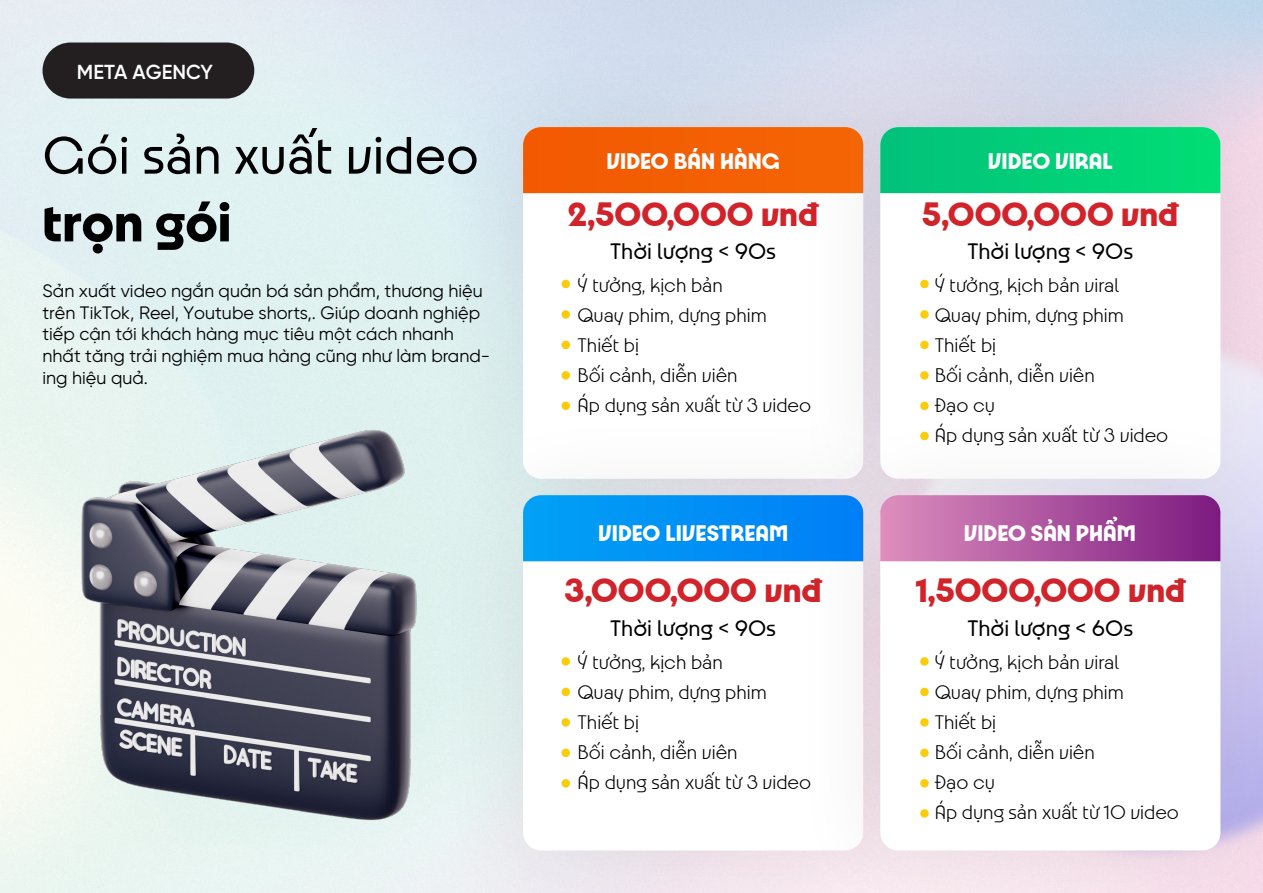
<style>
.page{position:relative;width:1263px;height:893px;background:#fff}
.page>*{position:absolute;margin:0;border:0;box-sizing:border-box;transform-origin:0 0}
.t1{font:56.4px "Paris 2024";color:#000}
.t2{font:700 56.4px "Paris 2024";color:#000}
.t3{font:700 36px "Paris 2024";color:#d1232a}
.t4{font:24px "Paris 2024";color:#000}
.t5{font:700 24px "Paris 2024";color:#fff}
.t6{font:300 21px "Paris 2024";color:#000}
.t7{font:600 20.25px "SVN Gilroy";color:#fff}
.t8{font:18px/21.6px "SVN Gilroy";color:#000}
</style>
<div class="page">
<img style="left:0;top:0;width:1263px;height:893px">
<img style="left:1px;top:373px;width:427px;height:507px">
<div style="left:428px;top:32px;width:530px;height:542px;background:#231f20;opacity:.1"></div>
<div style="left:523px;top:127px;width:340px;height:352px;background:#fff;border-radius:18px"></div>
<div style="left:428px;top:404px;width:530px;height:489px;background:#231f20;opacity:.1"></div>
<div style="left:523px;top:499px;width:340px;height:351px;background:#fff;border-radius:18px"></div>
<div style="left:785px;top:32px;width:478px;height:542px;background:#231f20;opacity:.1"></div>
<div style="left:880px;top:127px;width:340px;height:352px;background:#fff;border-radius:18px"></div>
<div style="left:785px;top:404px;width:478px;height:489px;background:#231f20;opacity:.1"></div>
<div style="left:880px;top:499px;width:340px;height:351px;background:#fff;border-radius:18px"></div>
<div style="left:523px;top:127px;width:340px;height:66px;background:#f35f03"></div>
<svg style="left:880px;top:127px;width:340px;height:66px"></svg>
<svg style="left:523px;top:495px;width:340px;height:66px"></svg>
<svg style="left:880px;top:495px;width:340px;height:66px"></svg>
<div style="left:561px;top:280px;width:9px;height:8px;background:#fbcc0a;border-radius:50%"></div>
<div style="left:561px;top:657px;width:9px;height:9px;background:#fbcc0a;border-radius:50%"></div>
<div style="left:920px;top:280px;width:9px;height:8px;background:#fbcc0a;border-radius:50%"></div>
<div style="left:920px;top:657px;width:9px;height:9px;background:#fbcc0a;border-radius:50%"></div>
<div style="left:561px;top:310px;width:9px;height:9px;background:#fbcc0a;border-radius:50%"></div>
<div style="left:561px;top:688px;width:9px;height:8px;background:#fbcc0a;border-radius:50%"></div>
<div style="left:920px;top:310px;width:9px;height:9px;background:#fbcc0a;border-radius:50%"></div>
<div style="left:920px;top:688px;width:9px;height:8px;background:#fbcc0a;border-radius:50%"></div>
<div style="left:561px;top:341px;width:9px;height:8px;background:#fbcc0a;border-radius:50%"></div>
<div style="left:561px;top:718px;width:9px;height:9px;background:#fbcc0a;border-radius:50%"></div>
<div style="left:920px;top:341px;width:9px;height:8px;background:#fbcc0a;border-radius:50%"></div>
<div style="left:920px;top:718px;width:9px;height:9px;background:#fbcc0a;border-radius:50%"></div>
<div style="left:561px;top:371px;width:9px;height:9px;background:#fbcc0a;border-radius:50%"></div>
<div style="left:561px;top:749px;width:9px;height:8px;background:#fbcc0a;border-radius:50%"></div>
<div style="left:920px;top:371px;width:9px;height:9px;background:#fbcc0a;border-radius:50%"></div>
<div style="left:920px;top:749px;width:9px;height:8px;background:#fbcc0a;border-radius:50%"></div>
<div style="left:561px;top:402px;width:9px;height:8px;background:#fbcc0a;border-radius:50%"></div>
<div style="left:561px;top:779px;width:9px;height:9px;background:#fbcc0a;border-radius:50%"></div>
<div style="left:920px;top:402px;width:9px;height:8px;background:#fbcc0a;border-radius:50%"></div>
<div style="left:920px;top:432px;width:9px;height:8px;background:#fbcc0a;border-radius:50%"></div>
<div style="left:920px;top:779px;width:9px;height:9px;background:#fbcc0a;border-radius:50%"></div>
<div style="left:920px;top:809px;width:9px;height:9px;background:#fbcc0a;border-radius:50%"></div>
<div style="left:43px;top:43px;width:211px;height:56px;background:#231f20;border-radius:28px"></div>
<p class="t7" style="left:77px;top:57px;width:138px">META AGENCY</p>
<p class="t1" style="left:43px;top:113px;width:438px">Gói sản xuất video</p>
<p class="t2" style="left:43px;top:180px;width:190px">trọn gói</p>
<p class="t8" style="left:43px;top:279px;width:449px">Sản xuất video ngắn quản bá sản phẩm, thương hiệu trên TikTok, Reel, Youtube shorts,. Giúp doanh nghiệp tiếp cận tới khách hàng mục tiêu một cách nhanh nhất tăng trải nghiệm mua hàng cũng như làm brand&shy;ing hiệu quả.</p>
<p class="t5" style="left:606px;top:143px;width:175px">VIDEO BÁN HÀNG</p>
<p class="t5" style="left:988px;top:143px;width:127px">VIDEO VIRAL</p>
<p class="t3" style="left:568px;top:187px;width:252px">2,500,000 vnđ</p>
<p class="t3" style="left:922px;top:187px;width:258px">5,000,000 vnđ</p>
<p class="t4" style="left:610px;top:234px;width:168px">Thời lượng &lt; 90s</p>
<p class="t4" style="left:967px;top:234px;width:168px">Thời lượng &lt; 90s</p>
<p class="t6" style="left:577px;top:270px;width:147px">Ý tưởng, kịch bản</p>
<p class="t6" style="left:577px;top:300px;width:191px">Quay phim, dựng phim</p>
<p class="t6" style="left:577px;top:330px;width:63px">Thiết bị</p>
<p class="t6" style="left:577px;top:360px;width:162px">Bối cảnh, diễn viên</p>
<p class="t6" style="left:577px;top:390px;width:235px">Áp dụng sản xuất từ 3 video</p>
<p class="t6" style="left:935px;top:270px;width:186px">Ý tưởng, kịch bản viral</p>
<p class="t6" style="left:935px;top:300px;width:191px">Quay phim, dựng phim</p>
<p class="t6" style="left:935px;top:330px;width:63px">Thiết bị</p>
<p class="t6" style="left:935px;top:360px;width:162px">Bối cảnh, diễn viên</p>
<p class="t6" style="left:935px;top:390px;width:62px">Đạo cụ</p>
<p class="t6" style="left:935px;top:420px;width:235px">Áp dụng sản xuất từ 3 video</p>
<p class="t5" style="left:598px;top:515px;width:191px">VIDEO LIVESTREAM</p>
<p class="t5" style="left:964px;top:515px;width:174px">VIDEO SẢN PHẨM</p>
<p class="t3" style="left:564px;top:563px;width:259px">3,000,000 vnđ</p>
<p class="t3" style="left:915px;top:563px;width:272px">1,5000,000 vnđ</p>
<p class="t4" style="left:610px;top:610px;width:168px">Thời lượng &lt; 90s</p>
<p class="t4" style="left:967px;top:610px;width:168px">Thời lượng &lt; 60s</p>
<p class="t6" style="left:577px;top:646px;width:147px">Ý tưởng, kịch bản</p>
<p class="t6" style="left:577px;top:676px;width:191px">Quay phim, dựng phim</p>
<p class="t6" style="left:577px;top:706px;width:63px">Thiết bị</p>
<p class="t6" style="left:577px;top:736px;width:162px">Bối cảnh, diễn viên</p>
<p class="t6" style="left:577px;top:766px;width:235px">Áp dụng sản xuất từ 3 video</p>
<p class="t6" style="left:935px;top:646px;width:186px">Ý tưởng, kịch bản viral</p>
<p class="t6" style="left:935px;top:676px;width:191px">Quay phim, dựng phim</p>
<p class="t6" style="left:935px;top:706px;width:63px">Thiết bị</p>
<p class="t6" style="left:935px;top:736px;width:162px">Bối cảnh, diễn viên</p>
<p class="t6" style="left:935px;top:766px;width:62px">Đạo cụ</p>
<p class="t6" style="left:935px;top:796px;width:246px">Áp dụng sản xuất từ 10 video</p>
</div>
